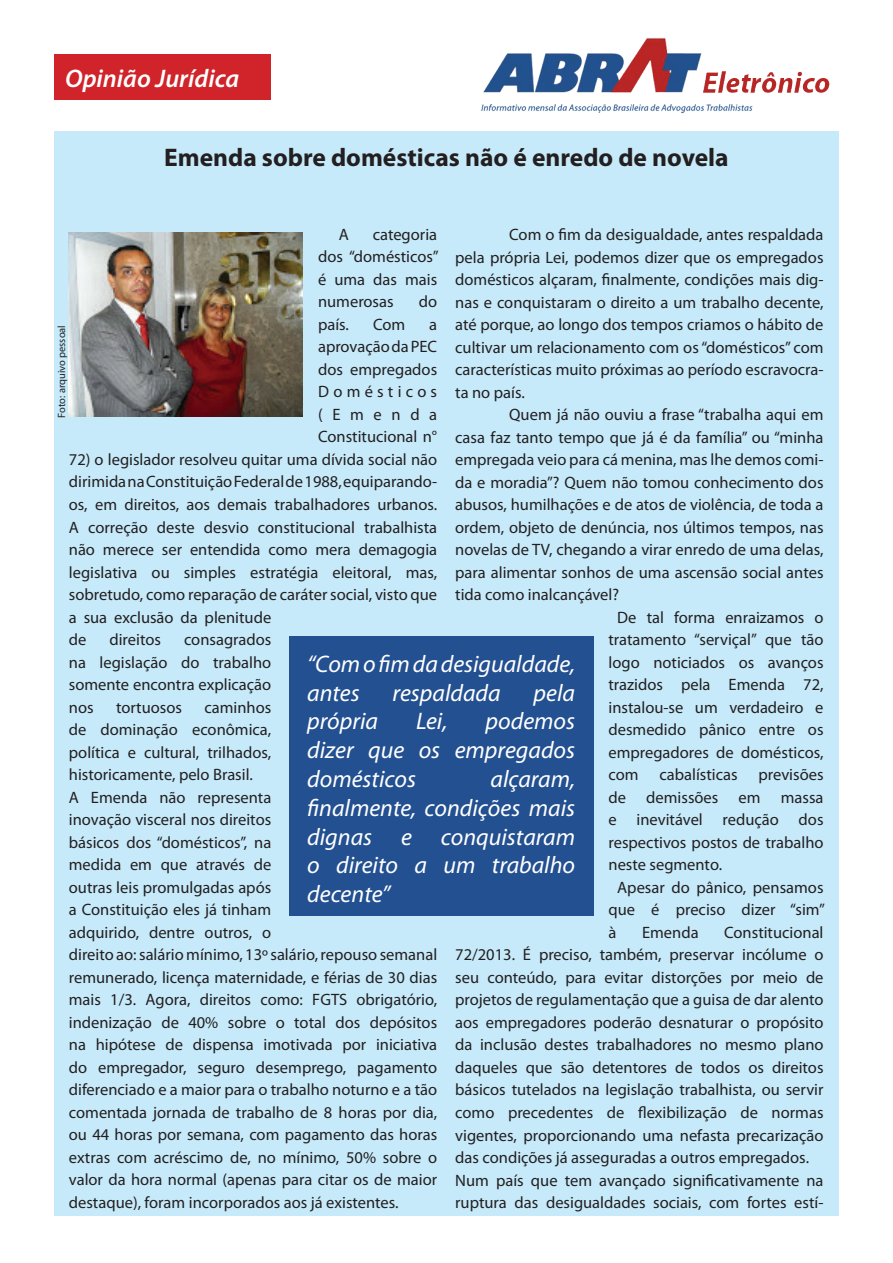
<style>
.page{position:relative;width:893px;height:1263px;background:#fff}
.page>*{position:absolute;margin:0;border:0;box-sizing:border-box;transform-origin:0 0}
.t1{font:700 25.5px "Myriad Pro";color:#231f20}
.t2{font:italic 600 25.5px "Myriad Pro";color:#fff}
.t3{font:italic 24px/28.8px "Myriad Pro";color:#fff;text-align:justify}
.t4{font:16.5px/22.5px "Myriad Pro";color:#231f20;text-align:justify}
.t5{font:10.5px "Myriad Pro";color:#231f20}
</style>
<div class="page">
<img style="left:480px;top:38px;width:350px;height:76px">
<div style="left:54px;top:131px;width:785px;height:1085px;background:#c6eafa"></div>
<div style="left:54px;top:54px;width:217px;height:46px;background:#d1232a"></div>
<img style="left:69px;top:232px;width:234px;height:185px">
<div style="left:289px;top:636px;width:304px;height:280px;background:#235090"></div>
<h1 class="t2" style="left:65px;top:62px;width:176px">Opinião Jurídica</h1>
<h1 class="t1" style="left:164px;top:141px;width:566px">Emenda sobre domésticas não é enredo de novela</h1>
<p class="t4" style="left:455px;top:223px;width:370px;text-indent:54px">Com o fim da desigualdade, antes respaldada pela própria Lei, podemos dizer que os empregados domésticos alçaram, finalmente, condições mais dig&shy;nas e conquistaram o direito a um trabalho decente, até porque, ao longo dos tempos criamos o hábito de cultivar um relacionamento com os “domésticos” com características muito próximas ao período escravocra&shy;ta no país.</p>
<p class="t4" style="left:509px;top:403px;width:316px">Quem já não ouviu a frase “trabalha aqui em</p>
<p class="t4" style="left:455px;top:426px;width:370px">casa faz tanto tempo que já é da família” ou “minha</p>
<p class="t4" style="left:455px;top:448px;width:370px">empregada veio para cá menina, mas lhe demos comi-</p>
<p class="t4" style="left:455px;top:471px;width:370px">da e moradia”? Quem não tomou conhecimento dos</p>
<p class="t4" style="left:455px;top:493px;width:370px">abusos, humilhações e de atos de violência, de toda a</p>
<p class="t4" style="left:455px;top:516px;width:370px">ordem, objeto de denúncia, nos últimos tempos, nas</p>
<p class="t4" style="left:455px;top:538px;width:370px">novelas de TV, chegando a virar enredo de uma delas,</p>
<p class="t4" style="left:455px;top:561px;width:370px">para alimentar sonhos de uma ascensão social antes</p>
<p class="t4" style="left:455px;top:583px;width:165px">tida como inalcançável?</p>
<p class="t4" style="left:617px;top:606px;width:208px">De tal forma enraizamos o</p>
<p class="t4" style="left:608px;top:628px;width:217px">tratamento “serviçal” que tão</p>
<p class="t4" style="left:608px;top:651px;width:217px">logo noticiados os avanços</p>
<p class="t4" style="left:608px;top:673px;width:217px">trazidos pela Emenda 72,</p>
<p class="t4" style="left:608px;top:696px;width:216px">instalou-se um verdadeiro e</p>
<p class="t4" style="left:608px;top:718px;width:216px">desmedido pânico entre os</p>
<p class="t4" style="left:608px;top:741px;width:217px">empregadores de domésticos,</p>
<p class="t4" style="left:608px;top:763px;width:32px">com</p>
<p class="t4" style="left:659px;top:763px;width:80px">cabalísticas</p>
<p class="t4" style="left:758px;top:763px;width:67px">previsões</p>
<p class="t4" style="left:608px;top:786px;width:216px">de demissões em massa</p>
<p class="t4" style="left:608px;top:808px;width:216px">e inevitável redução dos</p>
<p class="t4" style="left:608px;top:831px;width:217px">respectivos postos de trabalho</p>
<p class="t4" style="left:608px;top:853px;width:115px">neste segmento.</p>
<p class="t4" style="left:617px;top:876px;width:208px">Apesar do pânico, pensamos</p>
<p class="t4" style="left:608px;top:898px;width:218px">que é preciso dizer “sim”</p>
<p class="t4" style="left:608px;top:921px;width:9px">à</p>
<p class="t4" style="left:642px;top:921px;width:58px">Emenda</p>
<p class="t4" style="left:318px;top:223px;width:122px;text-indent:55px">categoria dos “domésticos” é uma das mais numerosas</p>
<p class="t4" style="left:339px;top:223px;width:12px">A</p>
<p class="t4" style="left:419px;top:290px;width:20px">do</p>
<p class="t4" style="left:318px;top:313px;width:32px">país.</p>
<p class="t4" style="left:373px;top:313px;width:34px">Com</p>
<p class="t4" style="left:318px;top:313px;width:121px;text-indent:111px">a aprovação da PEC dos empregados Domésticos (Emenda Constitucional n°</p>
<p class="t4" style="left:69px;top:448px;width:370px;text-align:left">72) o legislador resolveu quitar uma dívida social não dirimida na Constituição Federal de 1988, equiparando&shy;os, em direitos, aos demais trabalhadores urbanos.<br>A correção deste desvio constitucional trabalhista não merece ser entendida como mera demagogia legislativa ou simples estratégia eleitoral, mas, sobretudo, como reparação de caráter social, visto que a sua exclusão da plenitude<br>de</p>
<p class="t5" style="left:55px;top:418px;width:94px;rotate:-90deg">Foto: arquivo pessoal</p>
<p class="t4" style="left:69px;top:628px;width:204px;text-indent:115px">consagrados na legislação do trabalho somente encontra explicação nos</p>
<p class="t4" style="left:109px;top:628px;width:53px">direitos</p>
<h2 class="t3" style="left:307px;top:649px;width:269px">“Com o fim da desigualdade, antes</h2>
<h2 class="t3" style="left:393px;top:678px;width:110px">respaldada</h2>
<h2 class="t3" style="left:534px;top:678px;width:43px">pela</h2>
<p class="t4" style="left:69px;top:695px;width:370px;text-align:left;text-indent:136px">caminhos<br>de dominação econômica,<br>política e cultural, trilhados,<br>historicamente, pelo Brasil.<br>A Emenda não representa<br>inovação visceral nos direitos<br>básicos dos “domésticos”, na<br>medida em que através de<br>outras leis promulgadas após<br>a Constituição eles já tinham<br>adquirido, dentre outros, o<br>direito ao: salário mínimo, 13º salário, repouso semanal remunerado, licença maternidade, e férias de 30 dias mais 1/3. Agora, direitos como: FGTS obrigatório, indenização de 40% sobre o total dos depósitos na hipótese de dispensa imotivada por iniciativa do empregador, seguro desemprego, pagamento diferenciado e a maior para o trabalho noturno e a tão comentada jornada de trabalho de 8 horas por dia, ou 44 horas por semana, com pagamento das horas extras com acréscimo de, no mínimo, 50% sobre o valor da hora normal (apenas para citar os de maior destaque), foram incorporados aos já existentes.</p>
<p class="t4" style="left:116px;top:695px;width:67px">tortuosos</p>
<h2 class="t3" style="left:307px;top:707px;width:269px;text-indent:178px">podemos dizer que os empregados domésticos</h2>
<h2 class="t3" style="left:307px;top:707px;width:72px">própria</h2>
<h2 class="t3" style="left:416px;top:707px;width:33px">Lei,</h2>
<h2 class="t3" style="left:307px;top:764px;width:269px;text-indent:183px">alçaram, finalmente, condições mais dignas e conquistaram o direito a um trabalho decente”</h2>
<p class="t4" style="left:455px;top:921px;width:370px;text-align:left;text-indent:269px">Constitucional 72/2013. É preciso, também, preservar incólume o seu conteúdo, para evitar distorções por meio de projetos de regulamentação que a guisa de dar alento aos empregadores poderão desnaturar o propósito da inclusão destes trabalhadores no mesmo plano daqueles que são detentores de todos os direitos básicos tutelados na legislação trabalhista, ou servir como precedentes de flexibilização de normas vigentes, proporcionando uma nefasta precarização das condições já asseguradas a outros empregados.<br>Num país que tem avançado significativamente na ruptura das desigualdades sociais, com fortes estí-</p>
</div>
